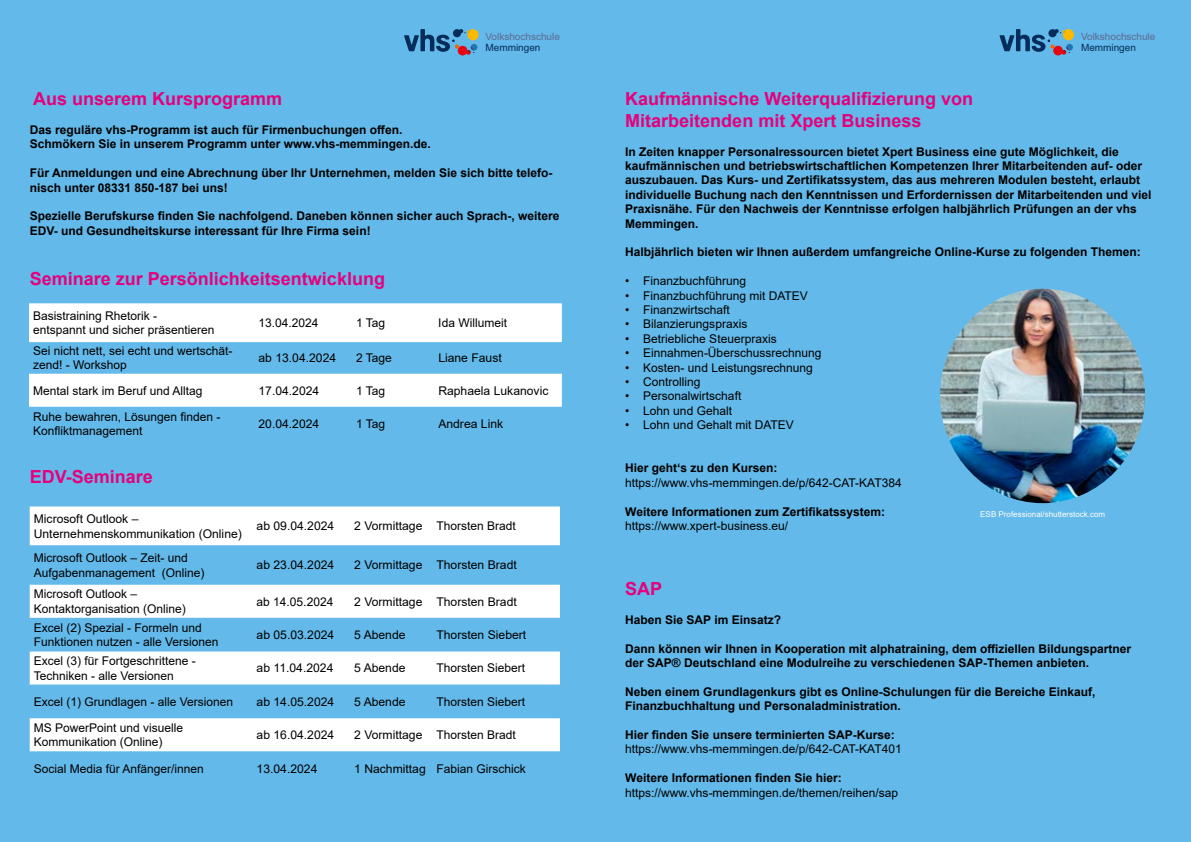
<style>
.page{position:relative;width:1191px;height:842px;background:#fff}
.page>*{position:absolute;margin:0;border:0;box-sizing:border-box;transform-origin:0 0}
.t1{font:700 18px/21.6px "Arial";color:#e6007d}
.t2{font:12px/14.4px "Arial";color:#000}
.t3{font:700 12px/14.4px "Arial";color:#000}
.t4{font:10px "Arial";color:#5e6a93}
.t5{font:10px "Arial";color:#052c5a}
.t6{font:8px "Arial";color:#fff}
</style>
<div class="page">
<div style="left:0;top:0;width:595px;height:842px;background:#63b9e9"></div>
<div style="left:595px;top:0;width:596px;height:842px;background:#63b9e9"></div>
<svg style="left:404px;top:29px;width:74px;height:26px"></svg>
<svg style="left:999px;top:29px;width:75px;height:26px"></svg>
<div style="left:30px;top:506px;width:530px;height:39px;background:#fff"></div>
<svg style="left:30px;top:545px;width:530px;height:207px"></svg>
<div style="left:29px;top:303px;width:533px;height:39px;background:#fff"></div>
<svg style="left:29px;top:342px;width:533px;height:65px"></svg>
<img style="left:940px;top:289px;width:205px;height:214px">
<p class="t4" style="left:485px;top:30px;width:76px">Volkshochschule</p>
<p class="t5" style="left:485px;top:41px;width:56px">Memmingen</p>
<h1 class="t1" style="left:33px;top:88px;width:251px">Aus unserem Kursprogramm</h1>
<p class="t3" style="left:30px;top:123px;width:402px">Das reguläre vhs-Programm ist auch für Firmenbuchungen offen.<br>Schmökern Sie in unserem Programm unter www.vhs-memmingen.de.</p>
<p class="t3" style="left:30px;top:166px;width:524px">Für Anmeldungen und eine Abrechnung über Ihr Unternehmen, melden Sie sich bitte telefo&shy;nisch unter 08331 850-187 bei uns!</p>
<p class="t3" style="left:30px;top:209px;width:531px">Spezielle Berufskurse finden Sie nachfolgend. Daneben können sicher auch Sprach-, weitere<br>EDV- und Gesundheitskurse interessant für Ihre Firma sein!</p>
<h1 class="t1" style="left:30px;top:268px;width:357px">Seminare zur Persönlichkeitsentwicklung</h1>
<p class="t2" style="left:33px;top:308px;width:183px">Basistraining Rhetorik -<br>entspannt und sicher präsentieren</p>
<p class="t2" style="left:258px;top:316px;width:62px">13.04.2024</p>
<p class="t2" style="left:356px;top:316px;width:31px">1 Tag</p>
<p class="t2" style="left:438px;top:316px;width:70px">Ida Willumeit</p>
<p class="t2" style="left:33px;top:344px;width:201px">Sei nicht nett, sei echt und wertschät&shy;zend! - Workshop</p>
<p class="t2" style="left:258px;top:351px;width:79px">ab 13.04.2024</p>
<p class="t2" style="left:356px;top:351px;width:37px">2 Tage</p>
<p class="t2" style="left:438px;top:351px;width:65px">Liane Faust</p>
<p class="t2" style="left:33px;top:383px;width:171px">Mental stark im Beruf und Alltag</p>
<p class="t2" style="left:258px;top:383px;width:62px">17.04.2024</p>
<p class="t2" style="left:356px;top:383px;width:31px">1 Tag</p>
<p class="t2" style="left:438px;top:383px;width:112px">Raphaela Lukanovic</p>
<p class="t2" style="left:33px;top:409px;width:189px">Ruhe bewahren, Lösungen finden -<br>Konfliktmanagement</p>
<p class="t2" style="left:258px;top:416px;width:62px">20.04.2024</p>
<p class="t2" style="left:356px;top:416px;width:31px">1 Tag</p>
<p class="t2" style="left:438px;top:416px;width:66px">Andrea Link</p>
<h1 class="t1" style="left:30px;top:466px;width:125px">EDV-Seminare</h1>
<p class="t2" style="left:34px;top:512px;width:210px">Microsoft Outlook –<br>Unternehmenskommunikation (Online)</p>
<p class="t2" style="left:257px;top:519px;width:79px">ab 09.04.2024</p>
<p class="t2" style="left:354px;top:519px;width:163px">2 Vormittage Thorsten Bradt</p>
<p class="t2" style="left:34px;top:551px;width:172px">Microsoft Outlook – Zeit- und<br>Aufgabenmanagement (Online)</p>
<p class="t2" style="left:257px;top:558px;width:79px">ab 23.04.2024</p>
<p class="t2" style="left:354px;top:558px;width:164px">2 Vormittage Thorsten Bradt</p>
<p class="t2" style="left:34px;top:587px;width:154px">Microsoft Outlook –<br>Kontaktorganisation (Online)</p>
<p class="t2" style="left:257px;top:594px;width:78px">ab 14.05.2024</p>
<p class="t2" style="left:354px;top:594px;width:164px">2 Vormittage Thorsten Bradt</p>
<p class="t2" style="left:34px;top:620px;width:186px">Excel (2) Spezial - Formeln und<br>Funktionen nutzen - alle Versionen</p>
<p class="t2" style="left:257px;top:627px;width:79px">ab 05.03.2024</p>
<p class="t2" style="left:354px;top:627px;width:53px">5 Abende</p>
<p class="t2" style="left:436px;top:627px;width:91px">Thorsten Siebert</p>
<p class="t2" style="left:34px;top:654px;width:164px">Excel (3) für Fortgeschrittene -<br>Techniken - alle Versionen</p>
<p class="t2" style="left:257px;top:661px;width:78px">ab 11.04.2024</p>
<p class="t2" style="left:354px;top:661px;width:53px">5 Abende</p>
<p class="t2" style="left:436px;top:661px;width:90px">Thorsten Siebert</p>
<p class="t2" style="left:34px;top:694px;width:201px">Excel (1) Grundlagen - alle Versionen</p>
<p class="t2" style="left:257px;top:694px;width:79px">ab 14.05.2024</p>
<p class="t2" style="left:354px;top:694px;width:53px">5 Abende</p>
<p class="t2" style="left:436px;top:694px;width:90px">Thorsten Siebert</p>
<p class="t2" style="left:34px;top:720px;width:151px">MS PowerPoint und visuelle<br>Kommunikation (Online)</p>
<p class="t2" style="left:257px;top:728px;width:79px">ab 16.04.2024</p>
<p class="t2" style="left:354px;top:728px;width:163px">2 Vormittage Thorsten Bradt</p>
<p class="t2" style="left:34px;top:761px;width:172px">Social Media für Anfänger/innen</p>
<p class="t2" style="left:257px;top:761px;width:62px">13.04.2024</p>
<p class="t2" style="left:354px;top:761px;width:173px">1 Nachmittag Fabian Girschick</p>
<p class="t4" style="left:1081px;top:30px;width:76px">Volkshochschule</p>
<p class="t5" style="left:1081px;top:41px;width:56px">Memmingen</p>
<h1 class="t1" style="left:625px;top:88px;width:349px">Kaufmännische Weiterqualifizierung von<br>Mitarbeitenden mit Xpert Business</h1>
<p class="t3" style="left:625px;top:144px;width:528px">In Zeiten knapper Personalressourcen bietet Xpert Business eine gute Möglichkeit, die kaufmännischen und betriebswirtschaftlichen Kompetenzen Ihrer Mitarbeitenden auf- oder auszubauen. Das Kurs- und Zertifikatssystem, das aus mehreren Modulen besteht, erlaubt individuelle Buchung nach den Kenntnissen und Erfordernissen der Mitarbeitenden und viel Praxisnähe. Für den Nachweis der Kenntnisse erfolgen halbjährlich Prüfungen an der vhs Memmingen.</p>
<p class="t3" style="left:625px;top:245px;width:517px">Halbjährlich bieten wir Ihnen außerdem umfangreiche Online-Kurse zu folgenden Themen:</p>
<p class="t2" style="left:625px;top:274px;width:122px">• Finanzbuchführung</p>
<p class="t2" style="left:625px;top:288px;width:184px">• Finanzbuchführung mit DATEV</p>
<p class="t2" style="left:625px;top:303px;width:106px">• Finanzwirtschaft</p>
<p class="t2" style="left:625px;top:317px;width:124px">• Bilanzierungspraxis</p>
<p class="t2" style="left:625px;top:331px;width:153px">• Betriebliche Steuerpraxis</p>
<p class="t2" style="left:625px;top:346px;width:198px">• Einnahmen-Überschussrechnung</p>
<p class="t2" style="left:625px;top:360px;width:189px">• Kosten- und Leistungsrechnung</p>
<p class="t2" style="left:625px;top:375px;width:77px">• Controlling</p>
<p class="t2" style="left:625px;top:389px;width:118px">• Personalwirtschaft</p>
<p class="t2" style="left:625px;top:403px;width:108px">• Lohn und Gehalt</p>
<p class="t2" style="left:625px;top:418px;width:170px">• Lohn und Gehalt mit DATEV</p>
<p class="t3" style="left:625px;top:461px;width:154px">Hier geht‘s zu den Kursen:</p>
<p class="t2" style="left:625px;top:475px;width:278px">https://www.vhs-memmingen.de/p/642-CAT-KAT384</p>
<p class="t3" style="left:625px;top:504px;width:261px">Weitere Informationen zum Zertifikatssystem:</p>
<p class="t2" style="left:625px;top:519px;width:164px">https://www.xpert-business.eu/</p>
<p class="t6" style="left:980px;top:508px;width:126px">ESB Professional/shutterstock.com</p>
<h1 class="t1" style="left:625px;top:578px;width:39px">SAP</h1>
<p class="t3" style="left:625px;top:612px;width:157px">Haben Sie SAP im Einsatz?</p>
<p class="t3" style="left:625px;top:641px;width:507px">Dann können wir Ihnen in Kooperation mit alphatraining, dem offiziellen Bildungspartner der SAP® Deutschland eine Modulreihe zu verschiedenen SAP-Themen anbieten.</p>
<p class="t3" style="left:625px;top:684px;width:472px">Neben einem Grundlagenkurs gibt es Online-Schulungen für die Bereiche Einkauf,<br>Finanzbuchhaltung und Personaladministration.</p>
<p class="t3" style="left:625px;top:728px;width:271px">Hier finden Sie unsere terminierten SAP-Kurse:</p>
<p class="t2" style="left:625px;top:742px;width:278px">https://www.vhs-memmingen.de/p/642-CAT-KAT401</p>
<p class="t3" style="left:625px;top:771px;width:218px">Weitere Informationen finden Sie hier:</p>
<p class="t2" style="left:625px;top:785px;width:274px">https://www.vhs-memmingen.de/themen/reihen/sap</p>
</div>
